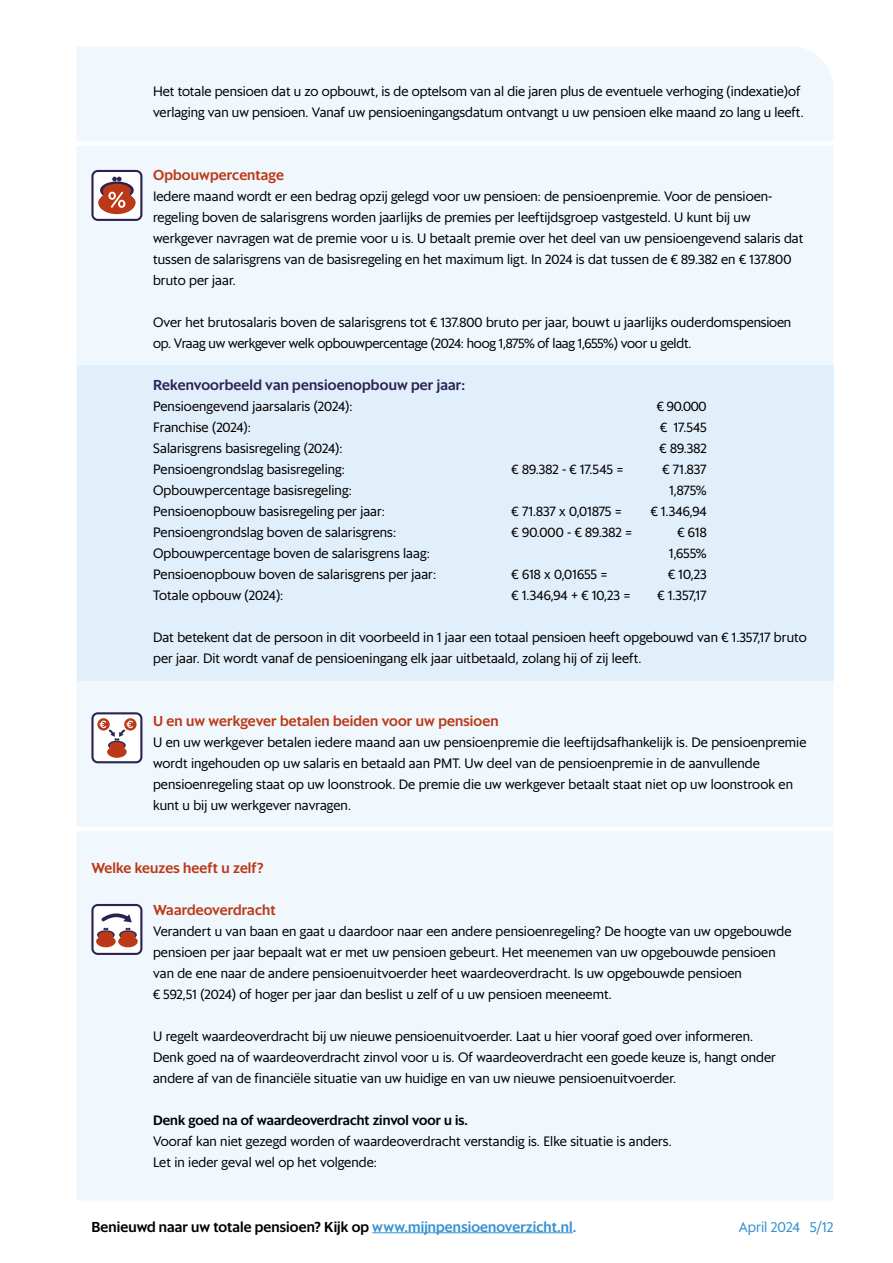
<style>
.page{position:relative;width:893px;height:1263px;background:#fff}
.page>*{position:absolute;margin:0;border:0;box-sizing:border-box;transform-origin:0 0}
.t1{font:500 14.25px "Sanomat Sans";letter-spacing:.01em;color:#bc3918}
.t2{font:500 14.25px "Sanomat Sans";letter-spacing:.005em;color:#000}
.t3{font:500 14.25px "Sanomat Sans";letter-spacing:.015em;color:#2c2352}
.t4{font:14.25px "Sanomat Sans";letter-spacing:-.005em;color:#3793d1}
.t5{font:13.5px/21px "Sanomat Sans";letter-spacing:.005em;color:#000}
.t6{font:500 13.5px "Sanomat Sans";letter-spacing:.005em;color:#000}
.s1{color:#3793d1}
</style>
<div class="page">
<hr style="left:372px;top:1232px;width:201px;height:1px;background:#3793d1">
<div style="left:77px;top:46px;width:756px;height:1154px;background:#f1f8fd"></div>
<div style="left:72px;top:141px;width:766px;height:5px;background:#fff"></div>
<div style="left:77px;top:365px;width:756px;height:315px;background:#e1effb"></div>
<svg style="left:91px;top:170px;width:51px;height:51px"></svg>
<svg style="left:91px;top:712px;width:51px;height:51px"></svg>
<svg style="left:91px;top:904px;width:51px;height:51px"></svg>
<hr style="left:68px;top:827px;width:765px;height:4px;background:#fff">
<p class="t5" style="left:153px;top:80px;width:652px">Het totale pensioen dat u zo opbouwt, is de optelsom van al die jaren plus de eventuele verhoging (indexatie)of verlaging van uw pensioen. Vanaf uw pensioeningangsdatum ontvangt u uw pensioen elke maand zo lang u leeft.</p>
<p class="t1" style="left:153px;top:164px;width:132px">Opbouwpercentage</p>
<p class="t5" style="left:153px;top:185px;width:652px">Iedere maand wordt er een bedrag opzij gelegd voor uw pensioen: de pensioenpremie. Voor de pensioen&shy;regeling boven de salarisgrens worden jaarlijks de premies per leeftijdsgroep vastgesteld. U kunt bij uw werkgever navragen wat de premie voor u is. U betaalt premie over het deel van uw pensioengevend salaris dat tussen de salarisgrens van de basisregeling en het maximum ligt. In 2024 is dat tussen de € 89.382 en € 137.800 bruto per jaar.</p>
<p class="t5" style="left:153px;top:311px;width:640px">Over het brutosalaris boven de salarisgrens tot € 137.800 bruto per jaar, bouwt u jaarlijks ouderdomspensioen op. Vraag uw werkgever welk opbouwpercentage (2024: hoog 1,875% of laag 1,655%) voor u geldt.</p>
<p class="t3" style="left:153px;top:374px;width:313px">Rekenvoorbeeld van pensioenopbouw per jaar:</p>
<p class="t5" style="left:153px;top:395px;width:201px">Pensioengevend jaarsalaris (2024):</p>
<p class="t5" style="left:657px;top:395px;width:51px">€ 90.000</p>
<p class="t5" style="left:153px;top:416px;width:99px">Franchise (2024):</p>
<p class="t5" style="left:660px;top:416px;width:48px">€ 17.545</p>
<p class="t5" style="left:153px;top:437px;width:191px">Salarisgrens basisregeling (2024):</p>
<p class="t5" style="left:660px;top:437px;width:49px">€ 89.382</p>
<p class="t5" style="left:153px;top:458px;width:193px">Pensioengrondslag basisregeling:</p>
<p class="t5" style="left:512px;top:458px;width:113px">€ 89.382 - € 17.545 =</p>
<p class="t5" style="left:662px;top:458px;width:46px">€ 71.837</p>
<p class="t5" style="left:153px;top:479px;width:200px">Opbouwpercentage basisregeling:</p>
<p class="t5" style="left:669px;top:479px;width:39px">1,875%</p>
<p class="t5" style="left:153px;top:500px;width:233px">Pensioenopbouw basisregeling per jaar:</p>
<p class="t5" style="left:512px;top:500px;width:112px">€ 71.837 x 0,01875 =</p>
<p class="t5" style="left:651px;top:500px;width:57px">€ 1.346,94</p>
<p class="t5" style="left:153px;top:521px;width:245px">Pensioengrondslag boven de salarisgrens:</p>
<p class="t5" style="left:512px;top:521px;width:122px">€ 90.000 - € 89.382 =</p>
<p class="t5" style="left:677px;top:521px;width:31px">€ 618</p>
<p class="t5" style="left:153px;top:542px;width:278px">Opbouwpercentage boven de salarisgrens laag:</p>
<p class="t5" style="left:669px;top:542px;width:39px">1,655%</p>
<p class="t5" style="left:153px;top:563px;width:285px">Pensioenopbouw boven de salarisgrens per jaar:</p>
<p class="t5" style="left:512px;top:563px;width:98px">€ 618 x 0,01655 =</p>
<p class="t5" style="left:668px;top:563px;width:40px">€ 10,23</p>
<p class="t5" style="left:153px;top:584px;width:132px">Totale opbouw (2024):</p>
<p class="t5" style="left:512px;top:584px;width:121px">€ 1.346,94 + € 10,23 =</p>
<p class="t5" style="left:657px;top:584px;width:51px">€ 1.357,17</p>
<p class="t5" style="left:153px;top:626px;width:655px">Dat betekent dat de persoon in dit voorbeeld in 1 jaar een totaal pensioen heeft opgebouwd van € 1.357,17 bruto per jaar. Dit wordt vanaf de pensioeningang elk jaar uitbetaald, zolang hij of zij leeft.</p>
<p class="t1" style="left:153px;top:710px;width:347px">U en uw werkgever betalen beiden voor uw pensioen</p>
<p class="t5" style="left:153px;top:731px;width:655px">U en uw werkgever betalen iedere maand aan uw pensioenpremie die leeftijdsafhankelijk is. De pensioenpremie wordt ingehouden op uw salaris en betaald aan PMT. Uw deel van de pensioenpremie in de aanvullende pensioenregeling staat op uw loonstrook. De premie die uw werkgever betaalt staat niet op uw loonstrook en kunt u bij uw werkgever navragen.</p>
<p class="t1" style="left:91px;top:857px;width:174px">Welke keuzes heeft u zelf?</p>
<p class="t1" style="left:153px;top:899px;width:124px">Waardeoverdracht</p>
<p class="t5" style="left:153px;top:920px;width:640px">Verandert u van baan en gaat u daardoor naar een andere pensioenregeling? De hoogte van uw opgebouwde pensioen per jaar bepaalt wat er met uw pensioen gebeurt. Het meenemen van uw opgebouwde pensioen van de ene naar de andere pensioenuitvoerder heet waardeoverdracht. Is uw opgebouwde pensioen<br>€ 592,51 (2024) of hoger per jaar dan beslist u zelf of u uw pensioen meeneemt.</p>
<p class="t5" style="left:153px;top:1025px;width:624px">U regelt waardeoverdracht bij uw nieuwe pensioenuitvoerder. Laat u hier vooraf goed over informeren.<br>Denk goed na of waardeoverdracht zinvol voor u is. Of waardeoverdracht een goede keuze is, hangt onder andere af van de financiële situatie van uw huidige en van uw nieuwe pensioenuitvoerder.</p>
<p class="t6" style="left:153px;top:1110px;width:316px">Denk goed na of waardeoverdracht zinvol voor u is.</p>
<p class="t5" style="left:153px;top:1130px;width:520px">Vooraf kan niet gezegd worden of waardeoverdracht verstandig is. Elke situatie is anders.<br>Let in ieder geval wel op het volgende:</p>
<p class="t2" style="left:91px;top:1216px;width:486px">Benieuwd naar uw totale pensioen? Kijk op <span class="s1">www.mijnpensioenoverzicht.nl.</span></p>
<p class="t4" style="left:739px;top:1216px;width:96px">April 2024 5/12</p>
</div>
